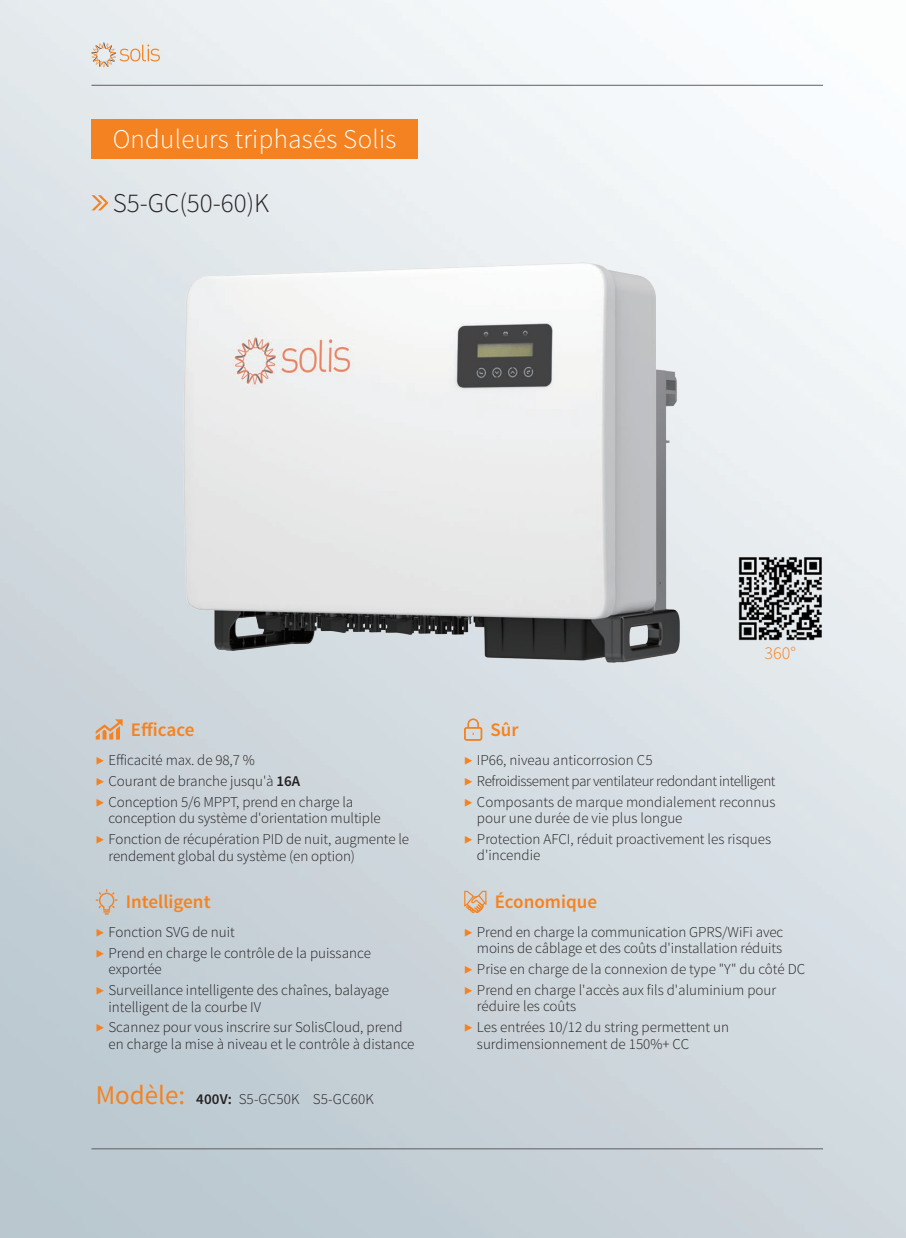
<style>
.page{position:relative;width:906px;height:1238px;background:#fff}
.page>*{position:absolute;margin:0;border:0;box-sizing:border-box;transform-origin:0 0}
.t1{font:300 27px "Source Sans Pro";letter-spacing:.01em;color:#fff}
.t2{font:300 27px "Source Sans Pro";color:#231f20}
.t3{font:600 19.05px "Source Sans Pro";color:#f58220}
.t4{font:300 18px "Source Sans Pro";color:#f58220}
.t5{font:300 15px/20.7px "Source Sans Pro";color:#231f20}
.s1{color:#f58220}
.s2{font-weight:600}
.s3{font-weight:400;font-size:27px;color:#f58220}
</style>
<div class="page">
<img style="left:0;top:0;width:906px;height:1237px">
<hr style="left:91px;top:85px;width:732px;height:1px;background:#5f5f62">
<hr style="left:91px;top:1148px;width:732px;height:1px;background:#5f5f62">
<svg style="left:91px;top:43px;width:69px;height:24px;background:#e5d6c9"></svg>
<img style="left:0;top:262px;width:906px;height:400px">
<img style="left:738px;top:556px;width:85px;height:85px">
<div style="left:91px;top:119px;width:327px;height:40px;background:#f58220"></div>
<svg style="left:91px;top:195px;width:17px;height:15px"></svg>
<svg style="left:96px;top:889px;width:22px;height:25px"></svg>
<svg style="left:464px;top:890px;width:22px;height:23px"></svg>
<svg style="left:96px;top:719px;width:27px;height:20px"></svg>
<svg style="left:464px;top:718px;width:18px;height:22px"></svg>
<h1 class="t1" style="left:113px;top:122px;width:285px">Onduleurs triphasés Solis</h1>
<h1 class="t2" style="left:113px;top:186px;width:158px">S5-GC(50-60)K</h1>
<p class="t3" style="left:131px;top:718px;width:65px">Efficace</p>
<p class="t3" style="left:490px;top:717px;width:30px">Sûr</p>
<p class="t4" style="left:764px;top:642px;width:33px">360°</p>
<p class="t5" style="left:96px;top:750px;width:259px"><span class="s1">▶</span> Efficacité max. de 98,7 %<br><span class="s1">▶</span> Courant de branche jusqu'à <span class="s2">16A<br></span><span class="s1">▶</span> Conception 5/6 MPPT, prend en charge la</p>
<p class="t5" style="left:96px;top:808px;width:315px;text-indent:13px">conception du système d'orientation multiple<br><span class="s1">▶</span> Fonction de récupération PID de nuit, augmente le</p>
<p class="t5" style="left:108px;top:845px;width:248px">rendement global du système (en option)</p>
<p class="t5" style="left:464px;top:750px;width:313px"><span class="s1">▶</span> IP66, niveau anticorrosion C5<br><span class="s1">▶</span> Refroidissement par ventilateur redondant intelligent <span class="s1">▶</span> Composants de marque mondialement reconnus</p>
<p class="t5" style="left:464px;top:808px;width:308px;text-indent:13px">pour une durée de vie plus longue<br><span class="s1">▶</span> Protection AFCI, réduit proactivement les risques</p>
<p class="t5" style="left:477px;top:845px;width:65px">d'incendie</p>
<p class="t3" style="left:126px;top:889px;width:86px">Intelligent</p>
<p class="t3" style="left:494px;top:889px;width:104px">Économique</p>
<p class="t5" style="left:96px;top:921px;width:277px"><span class="s1">▶</span> Fonction SVG de nuit<br><span class="s1">▶</span> Prend en charge le contrôle de la puissance</p>
<p class="t5" style="left:96px;top:958px;width:295px;text-indent:13px">exportée<br><span class="s1">▶</span> Surveillance intelligente des chaînes, balayage</p>
<p class="t5" style="left:96px;top:996px;width:308px;text-indent:13px">intelligent de la courbe IV<br><span class="s1">▶</span> Scannez pour vous inscrire sur SolisCloud, prend</p>
<p class="t5" style="left:108px;top:1033px;width:307px">en charge la mise à niveau et le contrôle à distance</p>
<p class="t5" style="left:96px;top:1088px;width:279px"><span class="s3">Modèle:</span> <span class="s2">400V:</span> S5-GC50K S5-GC60K</p>
<p class="t5" style="left:464px;top:923px;width:321px;line-height:16.5px;text-align:right"><span class="s1">▶</span> Prend en charge la communication GPRS/WiFi avec moins de câblage et des coûts d'installation réduits</p>
<p class="t5" style="left:464px;top:958px;width:342px"><span class="s1">▶</span> Prise en charge de la connexion de type "Y" du côté DC <span class="s1">▶</span> Prend en charge l'accès aux fils d'aluminium pour</p>
<p class="t5" style="left:464px;top:996px;width:266px;text-indent:13px">réduire les coûts<br><span class="s1">▶</span> Les entrées 10/12 du string permettent un</p>
<p class="t5" style="left:477px;top:1033px;width:214px">surdimensionnement de 150%+ CC</p>
</div>
